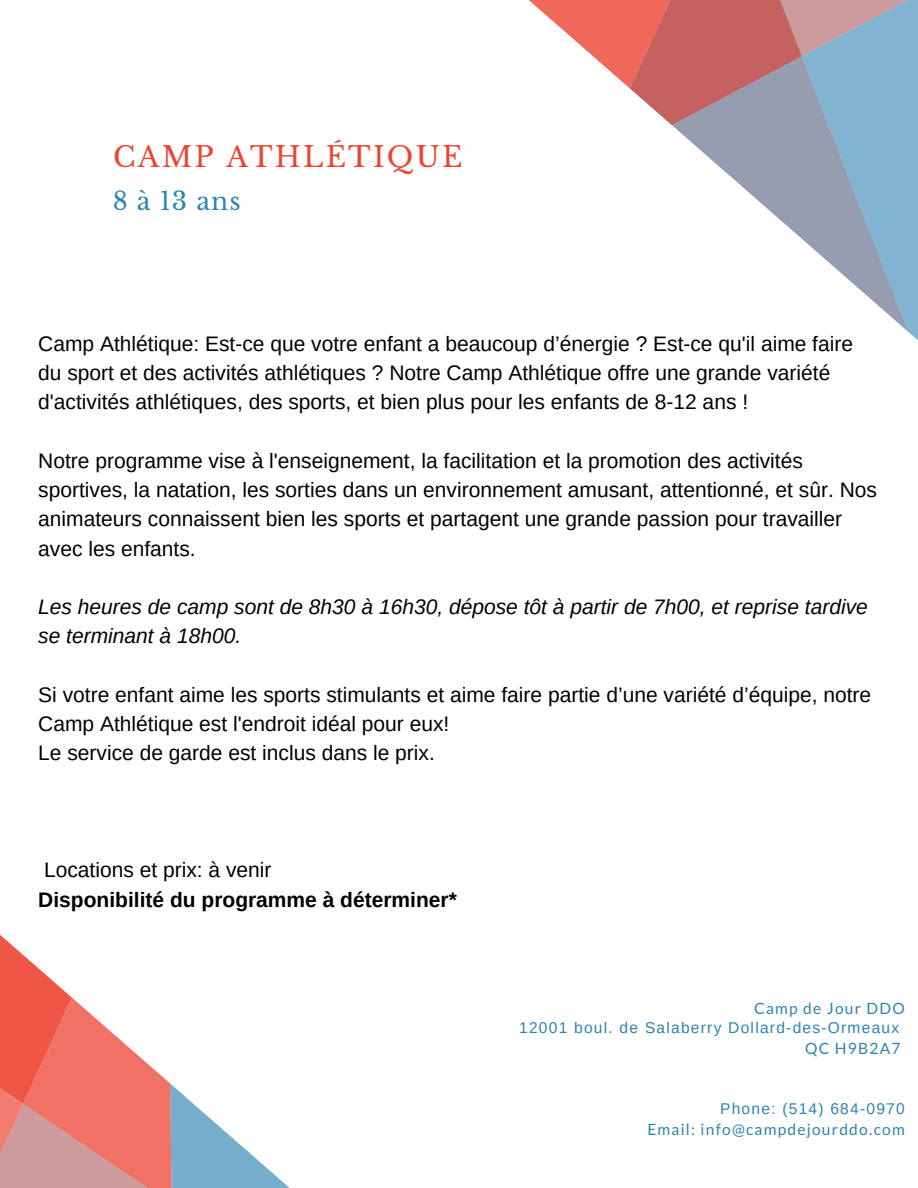
<style>
.page{position:relative;width:918px;height:1188px;background:#fff}
.page>*{position:absolute;margin:0;border:0;box-sizing:border-box;transform-origin:0 0}
.t1{font:28.05px "Libre Baskerville";letter-spacing:.08em;color:#ed4330}
.t2{font:24.9px "Libre Baskerville";color:#2e82b2}
.t3{font:21px/29.2px "Arimo";color:#000}
.t4{font:italic 21px/29.2px "Arimo";color:#000}
.t5{font:700 21px "Arimo";color:#000}
.t6{font:15.6px "Arimo";letter-spacing:.08em;color:#2e82b2}
.t7{font:15.6px "Lato";letter-spacing:.08em;color:#2e82b2}
</style>
<div class="page">
<svg style="left:717px;top:165px;width:31px;height:27px"></svg>
<svg style="left:748px;top:95px;width:170px;height:245px"></svg>
<svg style="left:637px;top:95px;width:226px;height:70px;fill:#969db0"></svg>
<svg style="left:529px;top:0;width:389px;height:95px;background:#c49295"></svg>
<svg style="left:0;top:935px;width:290px;height:253px"></svg>
<p class="t1" style="left:113px;top:140px;width:351px">CAMP ATHLÉTIQUE</p>
<p class="t2" style="left:113px;top:185px;width:129px">8 à 13 ans</p>
<p class="t3" style="left:38px;top:329px;width:816px">Camp Athlétique: Est-ce que votre enfant a beaucoup d’énergie ? Est-ce qu'il aime faire du sport et des activités athlétiques ? Notre Camp Athlétique offre une grande variété d'activités athlétiques, des sports, et bien plus pour les enfants de 8-12 ans !</p>
<p class="t3" style="left:38px;top:446px;width:840px">Notre programme vise à l'enseignement, la facilitation et la promotion des activités sportives, la natation, les sorties dans un environnement amusant, attentionné, et sûr. Nos animateurs connaissent bien les sports et partagent une grande passion pour travailler avec les enfants.</p>
<p class="t4" style="left:38px;top:592px;width:831px">Les heures de camp sont de 8h30 à 16h30, dépose tôt à partir de 7h00, et reprise tardive se terminant à 18h00.</p>
<p class="t3" style="left:38px;top:680px;width:834px">Si votre enfant aime les sports stimulants et aime faire partie d’une variété d’équipe, notre<br>Camp Athlétique est l'endroit idéal pour eux!</p>
<p class="t3" style="left:38px;top:739px;width:398px">Le service de garde est inclus dans le prix.</p>
<p class="t3" style="left:44px;top:856px;width:229px">Locations et prix: à venir</p>
<p class="t5" style="left:38px;top:888px;width:420px">Disponibilité du programme à déterminer*</p>
<p class="t7" style="left:754px;top:999px;width:152px">Camp de Jour DDO</p>
<p class="t6" style="left:519px;top:1019px;width:382px">12001 boul. de Salaberry Dollard-des-Ormeaux</p>
<p class="t7" style="left:805px;top:1039px;width:97px">QC H9B2A7</p>
<p class="t6" style="left:720px;top:1100px;width:186px">Phone: (514) 684-0970</p>
<p class="t7" style="left:647px;top:1119px;width:259px">Email: info@campdejourddo.com</p>
</div>
